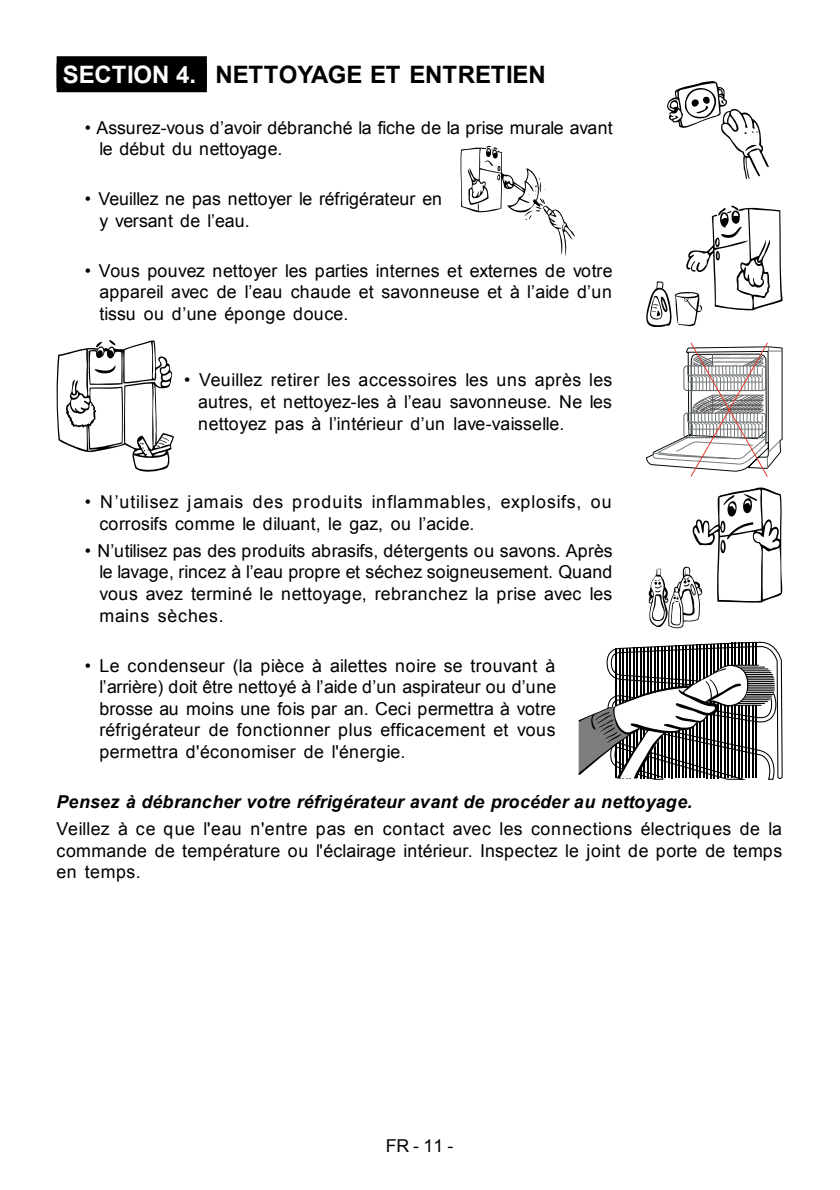
<style>
.page{position:relative;width:840px;height:1190px;background:#fff}
.page>*{position:absolute;margin:0;border:0;box-sizing:border-box;transform-origin:0 0}
.t1{font:700 24px "Arial";color:#000}
.t2{font:17.8px/21.6px "Arial";letter-spacing:.01em;color:#000;text-align:justify}
.t3{font:17.8px/21.6px "Arial";letter-spacing:.04em;color:#000}
.t4{font:italic 700 17.8px "Arial";letter-spacing:.01em;color:#000}
.s1{color:#fff}
</style>
<div class="page">
<div style="left:57px;top:56px;width:150px;height:36px;background:#000"></div>
<svg style="left:667px;top:81px;width:102px;height:98px"></svg>
<svg style="left:460px;top:146px;width:115px;height:111px"></svg>
<svg style="left:646px;top:206px;width:136px;height:121px"></svg>
<svg style="left:57px;top:340px;width:117px;height:131px"></svg>
<svg style="left:647px;top:342px;width:135px;height:135px"></svg>
<svg style="left:649px;top:488px;width:133px;height:140px"></svg>
<svg style="left:579px;top:642px;width:203px;height:138px"></svg>
<h1 class="t1" style="left:63px;top:65px;width:484px"><span class="s1">SECTION 4.</span> NETTOYAGE ET ENTRETIEN</h1>
<p class="t2" style="left:99px;top:118px;width:515px;text-indent:-14px">• Assurez-vous d’avoir débranché la fiche de la prise murale avant le début du nettoyage.</p>
<p class="t2" style="left:99px;top:190px;width:344px;text-indent:-14px">• Veuillez ne pas nettoyer le réfrigérateur en y versant de l’eau.</p>
<p class="t2" style="left:99px;top:261px;width:515px;text-indent:-14px">• Vous pouvez nettoyer les parties internes et externes de votre appareil avec de l’eau chaude et savonneuse et à l’aide d’un tissu ou d’une éponge douce.</p>
<p class="t2" style="left:198px;top:371px;width:416px;text-indent:-14px">• Veuillez retirer les accessoires les uns après les autres, et nettoyez-les à l’eau savonneuse. Ne les nettoyez pas à l’intérieur d’un lave-vaisselle.</p>
<p class="t3" style="left:99px;top:493px;width:514px;text-indent:-14px">• N’utilisez jamais des produits inflammables, explosifs, ou corrosifs comme le diluant, le gaz, ou l’acide.</p>
<p class="t2" style="left:99px;top:541px;width:515px;text-indent:-14px">• N’utilisez pas des produits abrasifs, détergents ou savons. Après le lavage, rincez à l’eau propre et séchez soigneusement. Quand vous avez terminé le nettoyage, rebranchez la prise avec les mains sèches.</p>
<p class="t2" style="left:99px;top:656px;width:458px;text-indent:-14px">• Le condenseur (la pièce à ailettes noire se trouvant à l’arrière) doit être nettoyé à l’aide d’un aspirateur ou d’une brosse au moins une fois par an. Ceci permettra à votre réfrigérateur de fonctionner plus efficacement et vous permettra d'économiser de l'énergie.</p>
<p class="t4" style="left:57px;top:795px;width:637px">Pensez à débrancher votre réfrigérateur avant de procéder au nettoyage.</p>
<p class="t2" style="left:57px;top:820px;width:727px">Veillez à ce que l'eau n'entre pas en contact avec les connections électriques de la commande de température ou l'éclairage intérieur. Inspectez le joint de porte de temps en temps.</p>
<p class="t2" style="left:386px;top:1137px;width:69px">FR - 11 -</p>
</div>
